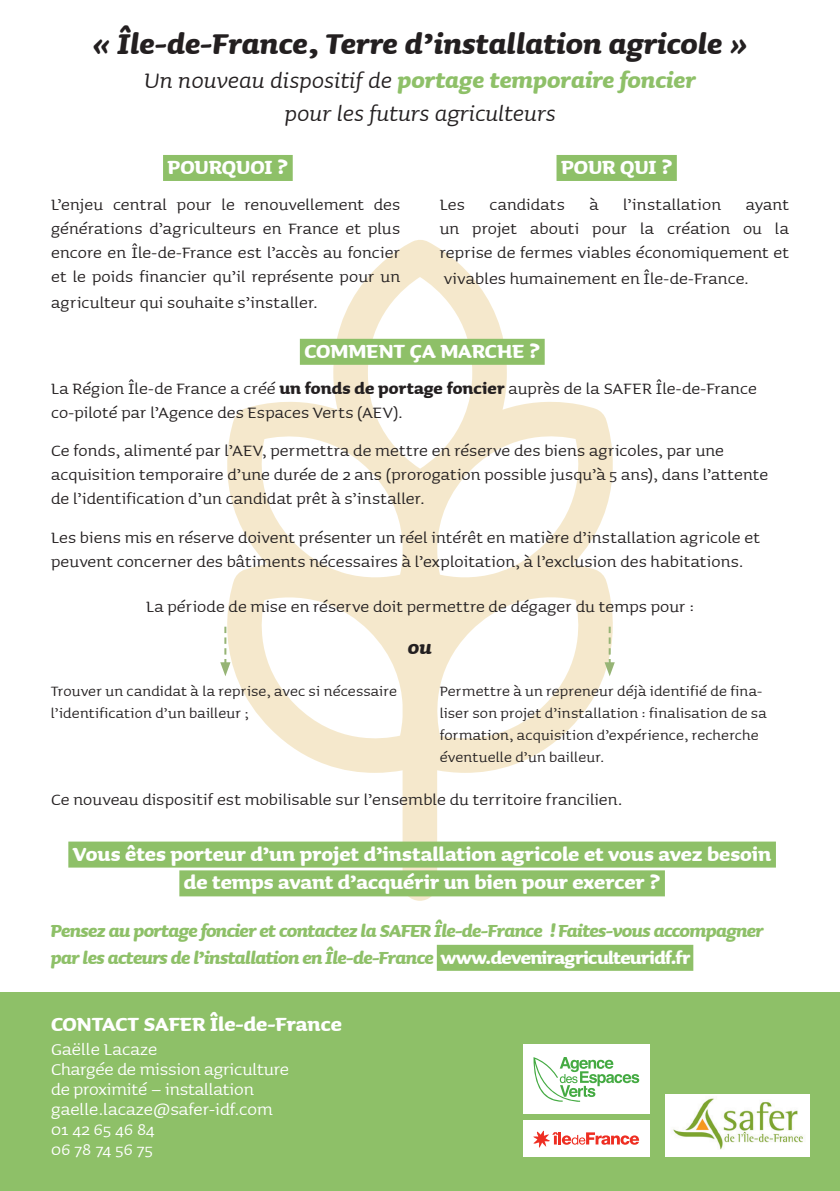
<style>
.page{position:relative;width:840px;height:1191px;background:#fff}
.page>*{position:absolute;margin:0;border:0;box-sizing:border-box;transform-origin:0 0}
.t1{font:italic 700 36px "Sauna";color:#231f20}
.t2{font:italic 28px/33.6px "Sauna";color:#231f20;text-align:center}
.t3{font:700 24px/28.8px "Sauna";color:#fff;text-align:center}
.t4{font:italic 700 24px "Sauna Swash";color:#231f20}
.t5{font:italic 700 22px/26.4px "Sauna";letter-spacing:-.03em;color:#8ec068}
.t6{font:21px/20px "Sauna";letter-spacing:-.01em;color:#fff}
.t7{font:20px/24px "Sauna";letter-spacing:.005em;color:#231f20}
.t8{font:18px/22px "Sauna";letter-spacing:.01em;color:#231f20}
.s1{font-weight:700;color:#8ec068}
.s2{font-weight:700}
.s3{font-style:normal;color:#fff}
</style>
<div class="page">
<svg style="left:225px;top:240px;width:389px;height:660px"></svg>
<div style="left:0;top:992px;width:839px;height:199px;background:#8ec068"></div>
<div style="left:300px;top:339px;width:244px;height:26px;background:#8ec068"></div>
<div style="left:68px;top:841px;width:707px;height:26px;background:#8ec068"></div>
<div style="left:179px;top:870px;width:485px;height:26px;background:#8ec068"></div>
<div style="left:436px;top:944px;width:257px;height:26px;background:#8ec068"></div>
<div style="left:163px;top:155px;width:129px;height:26px;background:#8ec068"></div>
<div style="left:556px;top:155px;width:120px;height:26px;background:#8ec068"></div>
<svg style="left:220px;top:626px;width:10px;height:50px"></svg>
<svg style="left:604px;top:626px;width:10px;height:50px"></svg>
<img style="left:665px;top:1094px;width:144px;height:62px">
<div style="left:522px;top:1120px;width:127px;height:36px;background:#fff"></div>
<div style="left:522px;top:1045px;width:127px;height:69px;background:#fff"></div>
<svg style="left:533px;top:1130px;width:106px;height:17px"></svg>
<svg style="left:533px;top:1057px;width:106px;height:44px"></svg>
<h1 class="t1" style="left:92px;top:21px;width:657px">« Île-de-France, Terre d’installation agricole »</h1>
<h2 class="t2" style="left:144px;top:61px;width:553px">Un nouveau dispositif de <span class="s1">portage temporaire foncier </span>pour les futurs agriculteurs</h2>
<p class="t3" style="left:167px;top:151px;width:122px">POURQUOI ?</p>
<p class="t7" style="left:51px;top:191px;width:350px;text-align:justify">L’enjeu central pour le renouvellement des générations d’agriculteurs en France et plus encore en Île-de-France est l’accès au foncier et le poids financier qu’il représente pour un</p>
<p class="t7" style="left:51px;top:290px;width:268px">agriculteur qui souhaite s’installer.</p>
<p class="t3" style="left:560px;top:151px;width:113px">POUR QUI ?</p>
<p class="t7" style="left:439px;top:191px;width:350px;text-align:justify">Les candidats à l’installation ayant un projet abouti pour la création ou la reprise de fermes viables économiquement et</p>
<p class="t7" style="left:443px;top:266px;width:306px">vivables humainement en Île-de-France.</p>
<p class="t3" style="left:304px;top:335px;width:237px">COMMENT ÇA MARCHE ?</p>
<p class="t7" style="left:51px;top:375px;width:706px">La Région Île-de France a créé <span class="s2">un fonds de portage foncier</span> auprès de la SAFER Île-de-France co-piloté par l’Agence des Espaces Verts (AEV).</p>
<p class="t7" style="left:51px;top:438px;width:718px">Ce fonds, alimenté par l’AEV, permettra de mettre en réserve des biens agricoles, par une acquisition temporaire d’une durée de 2 ans (prorogation possible jusqu’à 5 ans), dans l’attente de l’identification d’un candidat prêt à s’installer.</p>
<p class="t7" style="left:51px;top:524px;width:710px">Les biens mis en réserve doivent présenter un réel intérêt en matière d’installation agricole et peuvent concerner des bâtiments nécessaires à l’exploitation, à l’exclusion des habitations.</p>
<p class="t7" style="left:146px;top:594px;width:549px">La période de mise en réserve doit permettre de dégager du temps pour :</p>
<p class="t4" style="left:407px;top:632px;width:25px">ou</p>
<p class="t8" style="left:51px;top:678px;width:347px">Trouver un candidat à la reprise, avec si nécessaire l’identification d’un bailleur ;</p>
<p class="t8" style="left:439px;top:678px;width:328px">Permettre à un repreneur déjà identifié de fina&shy;liser son projet d’installation : finalisation de sa formation, acquisition d’expérience, recherche éventuelle d’un bailleur.</p>
<p class="t7" style="left:51px;top:786px;width:572px">Ce nouveau dispositif est mobilisable sur l’ensemble du territoire francilien.</p>
<p class="t3" style="left:73px;top:838px;width:699px">Vous êtes porteur d’un projet d’installation agricole et vous avez besoin de temps avant d’acquérir un bien pour exercer ?</p>
<p class="t5" style="left:51px;top:916px;width:714px">Pensez au portage foncier et contactez la SAFER Île-de-France ! Faites-vous accompagner par les acteurs de l’installation en Île-de-France <span class="s3">www.deveniragriculteuridf.fr</span></p>
<p class="t3" style="left:51px;top:1008px;width:292px">CONTACT SAFER Île-de-France</p>
<p class="t6" style="left:51px;top:1038px;width:239px">Gaëlle Lacaze<br>Chargée de mission agriculture de proximité – installation gaelle.lacaze@safer-idf.com<br>01 42 65 46 84<br>06 78 74 56 75</p>
</div>
